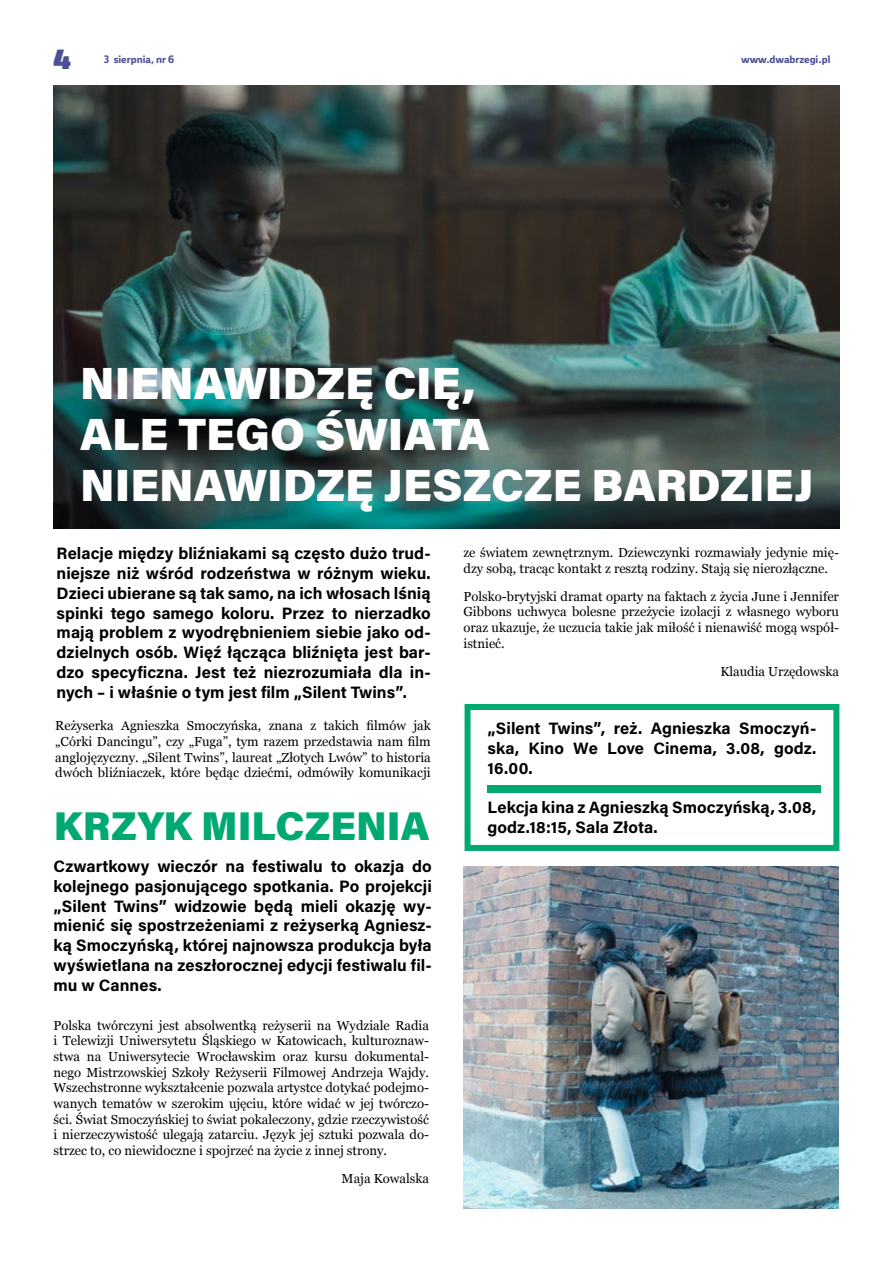
<style>
.page{position:relative;width:893px;height:1263px;background:#fff}
.page>*{position:absolute;margin:0;border:0;box-sizing:border-box;transform-origin:0 0}
.t1{font:900 45.15px/51px "Acumin Pro";color:#fff}
.t2{font:900 40.05px "Acumin Pro";color:#00a872}
.t3{font:27px "Ebony Bl";color:#4e5096}
.t4{font:700 16.5px/19.8px "Acumin Pro";letter-spacing:.005em;color:#000;text-align:justify}
.t5{font:13.05px/15.6px "Georgia";color:#000;text-align:justify}
.t6{font:700 10.5px "Ebony";color:#4e5096}
</style>
<div class="page">
<div style="left:488px;top:785px;width:333px;height:8px;background:#00a872"></div>
<div style="left:465px;top:704px;width:374px;height:147px;border:6px solid #00a872"></div>
<img style="left:54px;top:85px;width:785px;height:444px">
<img style="left:463px;top:866px;width:375px;height:343px">
<h3 class="t3" style="left:53px;top:41px;width:20px">4</h3>
<p class="t6" style="left:104px;top:52px;width:72px">3 sierpnia, nr 6</p>
<p class="t6" style="left:741px;top:52px;width:91px">www.dwabrzegi.pl</p>
<h1 class="t1" style="left:80px;top:355px;width:735px">NIENAWIDZĘ CIĘ,<br>ALE TEGO ŚWIATA<br>NIENAWIDZĘ JESZCZE BARDZIEJ</h1>
<p class="t5" style="left:463px;top:544px;width:377px">ze światem zewnętrznym. Dziewczynki rozmawiały jedynie mię&shy;dzy sobą, tracąc kontakt z resztą rodziny. Stają się nierozłączne.</p>
<p class="t5" style="left:463px;top:588px;width:377px">Polsko-brytyjski dramat oparty na faktach z życia June i Jennifer Gibbons uchwyca bolesne przeżycie izolacji z własnego wyboru oraz ukazuje, że uczucia takie jak miłość i nienawiść mogą współ&shy;istnieć.</p>
<p class="t5" style="left:720px;top:663px;width:120px">Klaudia Urzędowska</p>
<p class="t4" style="left:57px;top:543px;width:376px">Relacje między bliźniakami są często dużo trud&shy;niejsze niż wśród rodzeństwa w różnym wieku.<br>Dzieci ubierane są tak samo, na ich włosach lśnią spinki tego samego koloru. Przez to nierzadko mają problem z wyodrębnieniem siebie jako od&shy;dzielnych osób. Więź łącząca bliźnięta jest bar&shy;dzo specyficzna. Jest też niezrozumiała dla in&shy;nych – i właśnie o tym jest film „Silent Twins”.</p>
<p class="t5" style="left:55px;top:718px;width:377px">Reżyserka Agnieszka Smoczyńska, znana z takich filmów jak „Córki Dancingu”, czy „Fuga”, tym razem przedstawia nam film anglojęzyczny. „Silent Twins”, laureat „Złotych Lwów” to historia dwóch bliźniaczek, które będąc dziećmi, odmówiły komunikacji</p>
<h2 class="t2" style="left:54px;top:797px;width:377px">KRZYK MILCZENIA</h2>
<p class="t4" style="left:54px;top:855px;width:380px">Czwartkowy wieczór na festiwalu to okazja do kolejnego pasjonującego spotkania. Po projekcji „Silent Twins” widzowie będą mieli okazję wy&shy;mienić się spostrzeżeniami z reżyserką Agniesz&shy;ką Smoczyńską, której najnowsza produkcja była wyświetlana na zeszłorocznej edycji festiwalu fil&shy;mu w Cannes.</p>
<p class="t5" style="left:54px;top:1017px;width:377px">Polska twórczyni jest absolwentką reżyserii na Wydziale Radia i Telewizji Uniwersytetu Śląskiego w Katowicach, kulturoznaw&shy;stwa na Uniwersytecie Wrocławskim oraz kursu dokumental&shy;nego Mistrzowskiej Szkoły Reżyserii Filmowej Andrzeja Wajdy.<br>Wszechstronne wykształcenie pozwala artystce dotykać podejmo&shy;wanych tematów w szerokim ujęciu, które widać w jej twórczo&shy;ści. Świat Smoczyńskiej to świat pokaleczony, gdzie rzeczywistość i nierzeczywistość ulegają zatarciu. Język jej sztuki pozwala do&shy;strzec to, co niewidoczne i spojrzeć na życie z innej strony.</p>
<p class="t5" style="left:342px;top:1170px;width:89px">Maja Kowalska</p>
<p class="t4" style="left:488px;top:718px;width:330px">„Silent Twins”, reż. Agnieszka Smoczyń&shy;ska, Kino We Love Cinema, 3.08, godz.<br>16.00.</p>
<p class="t4" style="left:488px;top:797px;width:330px">Lekcja kina z Agnieszką Smoczyńską, 3.08, godz.18:15, Sala Złota.</p>
</div>
